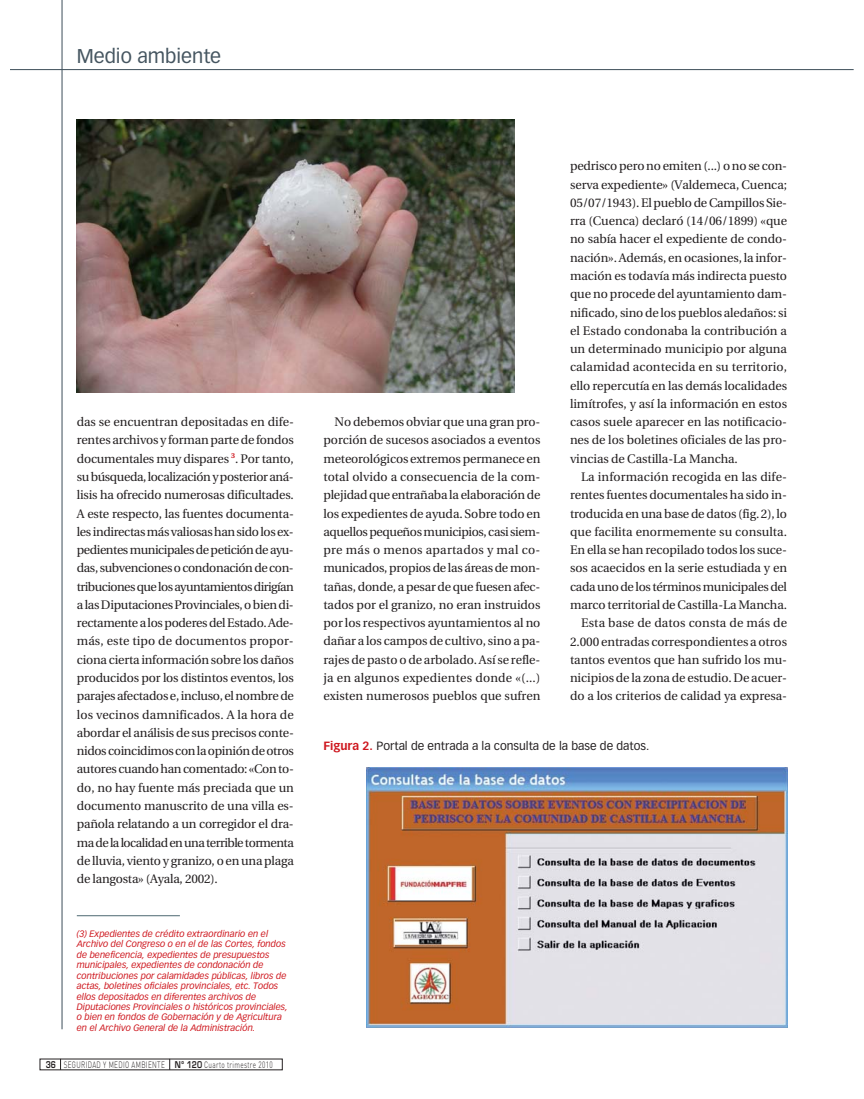
<style>
.page{position:relative;width:864px;height:1099px;background:#fff}
.page>*{position:absolute;margin:0;border:0;box-sizing:border-box;transform-origin:0 0}
.t1{font:19.65px "Vectora LT";color:#455560}
.t2{font:12.45px/18.3px "Utopia";letter-spacing:-.005em;color:#231f20;text-align:justify}
.t3{font:11.7px "Vectora LT";color:#231f20}
.t4{font:italic 9.15px/10.5px "Vectora LT";color:#ce171e}
.t5{font:300 9.15px "DIN";letter-spacing:.05em;color:#231f20;scale:.7 1}
.s1{font-family:"Eurostile";font-weight:600}
.s2{font-weight:700;color:#ce171e}
</style>
<div class="page">
<hr style="left:10px;top:69px;width:844px;height:1px;background:#455560">
<hr style="left:62px;top:1px;width:1px;height:1028px;background:#455560">
<hr style="left:77px;top:915px;width:103px;height:1px;background:#4d6871">
<img style="left:77px;top:120px;width:437px;height:272px">
<img style="left:367px;top:768px;width:420px;height:259px">
<h1 class="t1" style="left:77px;top:47px;width:146px">Medio ambiente</h1>
<p class="t2" style="left:77px;top:414px;width:219px">das se encuentran depositadas en dife&shy;rentes archivos y forman parte de fondos documentales muy dispares <sup>3</sup>. Por tanto, su búsqueda, localización y posterior aná&shy;lisis ha ofrecido numerosas dificultades.<br>A este respecto, las fuentes documenta&shy;les indirectas más valiosas han sido los ex&shy;pedientes municipales de petición de ayu&shy;das, subvenciones o condonación de con&shy;tribuciones que los ayuntamientos dirigían a las Diputaciones Provinciales, o bien di&shy;rectamente a los poderes del Estado. Ade&shy;más, este tipo de documentos propor&shy;ciona cierta información sobre los daños producidos por los distintos eventos, los parajes afectados e, incluso, el nombre de los vecinos damnificados. A la hora de abordar el análisis de sus precisos conte&shy;nidos coincidimos con la opinión de otros autores cuando han comentado: «Con to&shy;do, no hay fuente más preciada que un documento manuscrito de una villa es&shy;pañola relatando a un corregidor el dra&shy;ma de la localidad en una terrible tormenta de lluvia, viento y granizo, o en una plaga de langosta» (Ayala, 2002).</p>
<p class="t4" style="left:77px;top:928px;width:212px">(3) Expedientes de crédito extraordinario en el Archivo del Congreso o en el de las Cortes, fondos de beneficencia, expedientes de presupuestos municipales, expedientes de condonación de contribuciones por calamidades públicas, libros de actas, boletines oficiales provinciales, etc. Todos ellos depositados en diferentes archivos de Diputaciones Provinciales o históricos provinciales, o bien en fondos de Gobernación y de Agricultura en el Archivo General de la Administración.</p>
<p class="t5" style="left:46px;top:1060px;width:326px"><span class="s1">36</span> SEGURIDAD Y MEDIO AMBIENTE <span class="s1">Nº 120</span> Cuarto trimestre 2010</p>
<p class="t2" style="left:323px;top:414px;width:219px;text-indent:11px">No debemos obviar que una gran pro&shy;porción de sucesos asociados a eventos meteorológicos extremos permanece en total olvido a consecuencia de la com&shy;plejidad que entrañaba la elaboración de los expedientes de ayuda. Sobre todo en aquellos pequeños municipios, casi siem&shy;pre más o menos apartados y mal co&shy;municados, propios de las áreas de mon&shy;tañas, donde, a pesar de que fuesen afec&shy;tados por el granizo, no eran instruidos por los respectivos ayuntamientos al no dañar a los campos de cultivo, sino a pa&shy;rajes de pasto o de arbolado. Así se refle&shy;ja en algunos expedientes donde «(...) existen numerosos pueblos que sufren</p>
<p class="t2" style="left:570px;top:158px;width:219px">pedrisco pero no emiten (...) o no se con&shy;serva expediente» (Valdemeca, Cuenca; 05/07/1943). El pueblo de Campillos Sie&shy;rra (Cuenca) declaró (14/06/1899) «que no sabía hacer el expediente de condo&shy;nación». Además, en ocasiones, la infor&shy;mación es todavía más indirecta puesto que no procede del ayuntamiento dam&shy;nificado, sino de los pueblos aledaños: si el Estado condonaba la contribución a un determinado municipio por alguna calamidad acontecida en su territorio, ello repercutía en las demás localidades limítrofes, y así la información en estos casos suele aparecer en las notificacio&shy;nes de los boletines oficiales de las pro&shy;vincias de Castilla-La Mancha.</p>
<p class="t2" style="left:570px;top:469px;width:219px;text-align:right">La información recogida en las dife&shy;rentes fuentes documentales ha sido in&shy;troducida en una base de datos (fig. 2), lo que facilita enormemente su consulta.<br>En ella se han recopilado todos los suce&shy;sos acaecidos en la serie estudiada y en cada uno de los términos municipales del marco territorial de Castilla-La Mancha.<br>Esta base de datos consta de más de 2.000 entradas correspondientes a otros tantos eventos que han sufrido los mu&shy;nicipios de la zona de estudio. De acuer&shy;do a los criterios de calidad ya expresa-</p>
<p class="t3" style="left:323px;top:740px;width:327px"><span class="s2">Figura 2.</span> Portal de entrada a la consulta de la base de datos.</p>
</div>
